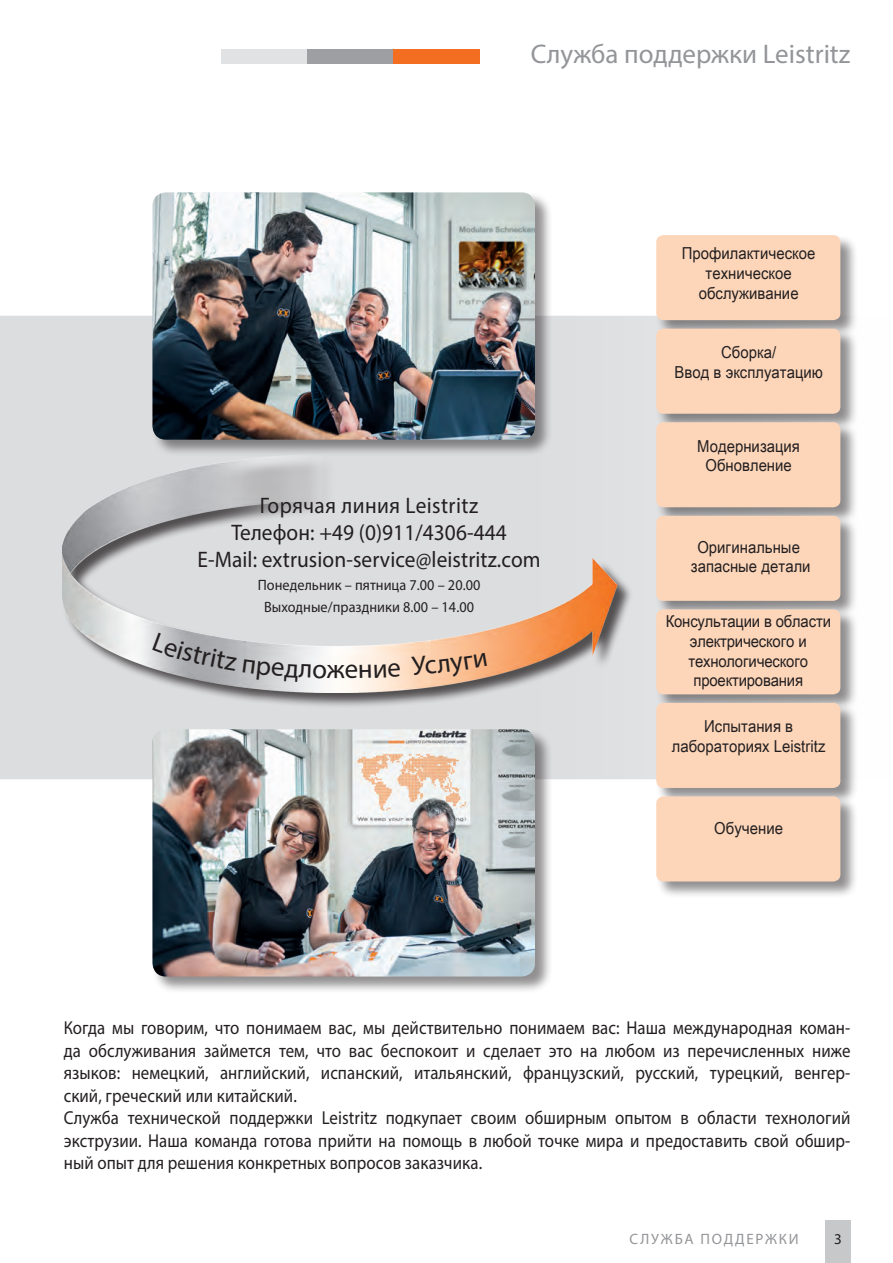
<style>
.page{position:relative;width:893px;height:1263px;background:#fff}
.page>*{position:absolute;margin:0;border:0;box-sizing:border-box;transform-origin:0 0}
.t1{font:27px "Myriad Pro";color:#939598}
.t2{font:27px "Myriad Pro";color:#231f20}
.t3{font:22.5px/27px "Myriad Pro";letter-spacing:.005em;color:#231f20;text-align:center;scale:.95 1}
.t4{font:18.75px/22.5px "Myriad Pro";letter-spacing:.005em;color:#231f20;scale:.9 1}
.t5{font:16.5px/19.8px "Arial Unicode MS";letter-spacing:.005em;color:#231f20;text-align:center;scale:.9 1}
.t6{font:15px/22.5px "Myriad Pro";letter-spacing:.005em;color:#231f20;text-align:center;scale:.95 1}
.t7{font:15px "Myriad Pro";letter-spacing:.12em;color:#939598}
.t8{font:15px "Myriad Pro";letter-spacing:.005em;color:#231f20}
</style>
<div class="page">
<div style="left:825px;top:1220px;width:25px;height:43px;background:#c7c8ca"></div>
<div style="left:0;top:316px;width:656px;height:463px;background:#dcdddf"></div>
<div style="left:152px;top:192px;width:401px;height:265px;background:#231f20;opacity:.5"></div>
<img style="left:152px;top:192px;width:383px;height:248px">
<div style="left:152px;top:729px;width:401px;height:265px;background:#231f20;opacity:.5"></div>
<img style="left:152px;top:729px;width:383px;height:247px">
<div style="left:62px;top:456px;width:572px;height:253px;background:#231f20;opacity:.75"></div>
<img style="left:62px;top:451px;width:556px;height:241px">
<div style="left:221px;top:50px;width:86px;height:14px;background:#e1e2e4"></div>
<div style="left:307px;top:50px;width:87px;height:14px;background:#9d9fa2"></div>
<div style="left:394px;top:50px;width:86px;height:14px;background:#f36e21"></div>
<div style="left:656px;top:235px;width:202px;height:103px;background:#231f20;opacity:.5"></div>
<div style="left:656px;top:235px;width:184px;height:85px;background:#fdd6ba;border-radius:7px"></div>
<div style="left:656px;top:328px;width:202px;height:103px;background:#231f20;opacity:.5"></div>
<div style="left:656px;top:329px;width:184px;height:85px;background:#fdd6ba;border-radius:7px"></div>
<div style="left:656px;top:422px;width:202px;height:103px;background:#231f20;opacity:.5"></div>
<div style="left:656px;top:422px;width:184px;height:85px;background:#fdd6ba;border-radius:7px"></div>
<div style="left:656px;top:515px;width:202px;height:103px;background:#231f20;opacity:.5"></div>
<div style="left:656px;top:516px;width:184px;height:85px;background:#fdd6ba;border-radius:7px"></div>
<div style="left:656px;top:609px;width:202px;height:103px;background:#231f20;opacity:.5"></div>
<div style="left:656px;top:609px;width:184px;height:85px;background:#fdd6ba;border-radius:7px"></div>
<div style="left:656px;top:702px;width:202px;height:103px;background:#231f20;opacity:.5"></div>
<div style="left:656px;top:703px;width:184px;height:85px;background:#fdd6ba;border-radius:7px"></div>
<div style="left:656px;top:796px;width:202px;height:103px;background:#231f20;opacity:.5"></div>
<div style="left:656px;top:796px;width:184px;height:85px;background:#fdd6ba;border-radius:7px"></div>
<svg style="left:152px;top:633px;width:85px;height:38px;background:#b6b7bb"></svg>
<svg style="left:243px;top:659px;width:83px;height:22px"></svg>
<svg style="left:346px;top:663px;width:54px;height:16px"></svg>
<svg style="left:411px;top:653px;width:76px;height:24px;background:#fbc59c"></svg>
<h1 class="t1" style="left:531px;top:37px;width:321px">Служба поддержки Leistritz</h1>
<p class="t5" style="left:682px;top:243px;width:150px">Профилактическое техническое обслуживание</p>
<p class="t5" style="left:674px;top:342px;width:166px">Сборка/<br>Ввод в эксплуатацию</p>
<p class="t3" style="left:197px;top:492px;width:363px">Горячая линия Leistritz<br>Телефон: +49 (0)911/4306-444<br>E-Mail: extrusion-service@leistritz.com</p>
<p class="t6" style="left:258px;top:573px;width:236px">Понедельник – пятница 7.00 – 20.00<br>Выходные/праздники 8.00 – 14.00</p>
<h1 class="t2" style="left:327px;top:653px;width:20px">ж</h1>
<p class="t5" style="left:697px;top:436px;width:116px">Модернизация<br>Обновление</p>
<p class="t5" style="left:691px;top:537px;width:134px">Оригинальные запасные детали</p>
<p class="t5" style="left:666px;top:611px;width:185px">Консультации в области электрического и технологического проектирования</p>
<p class="t5" style="left:672px;top:716px;width:172px">Испытания в лабораториях Leistritz</p>
<p class="t5" style="left:714px;top:818px;width:78px">Обучение</p>
<p class="t4" style="left:64px;top:1016px;width:876px">Когда мы говорим, что понимаем вас, мы действительно понимаем вас: Наша международная коман&shy;да обслуживания займется тем, что вас беспокоит и сделает это на любом из перечисленных ниже языков: немецкий, английский, испанский, итальянский, французский, русский, турецкий, венгер&shy;ский, греческий или китайский.<br>Служба технической поддержки Leistritz подкупает своим обширным опытом в области технологий экструзии. Наша команда готова прийти на помощь в любой точке мира и предоставить свой обшир&shy;ный опыт для решения конкретных вопросов заказчика.</p>
<p class="t7" style="left:629px;top:1230px;width:171px">СЛУЖБА ПОДДЕРЖКИ</p>
<p class="t8" style="left:834px;top:1229px;width:9px">3</p>
</div>
